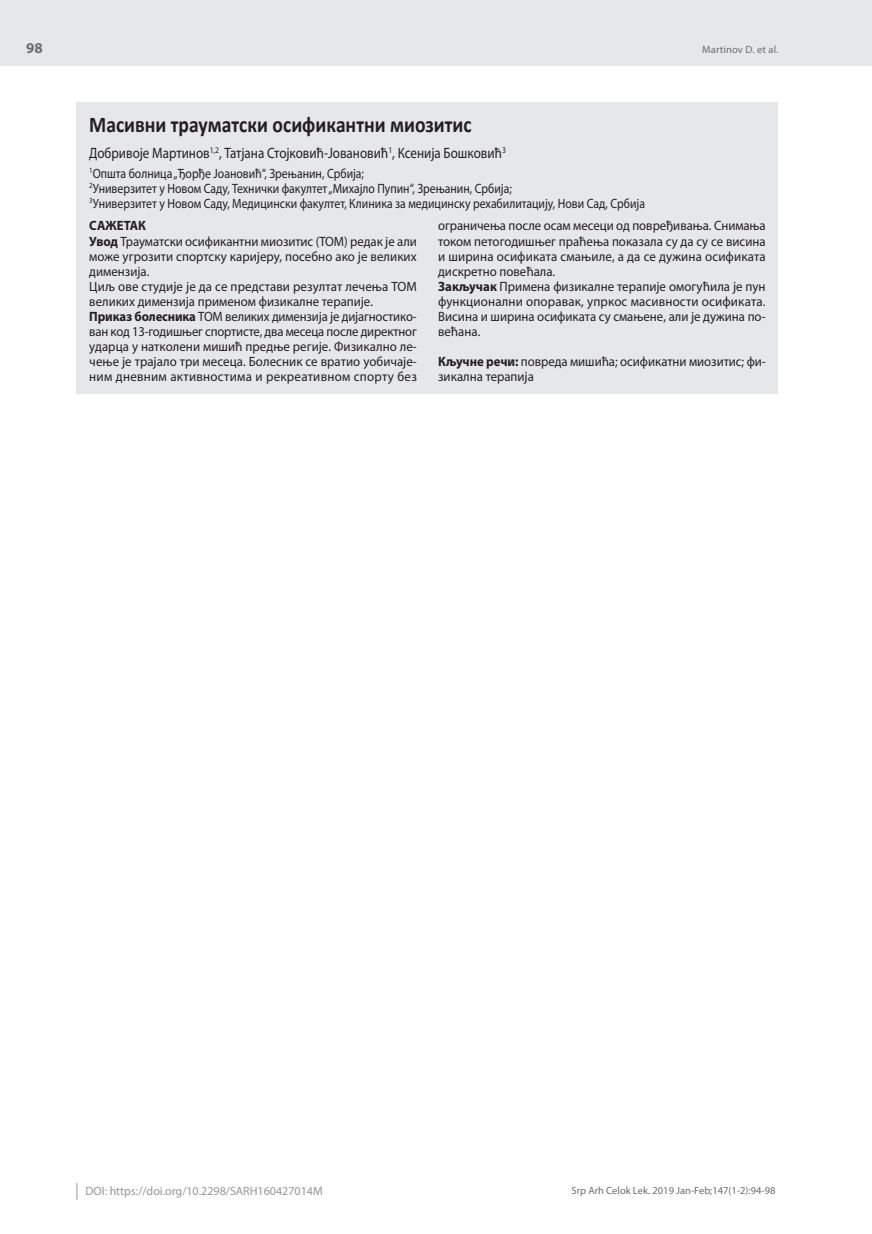
<style>
.page{position:relative;width:872px;height:1234px;background:#fff}
.page>*{position:absolute;margin:0;border:0;box-sizing:border-box;transform-origin:0 0}
.t1{font:700 22.5px "Calibri";color:#231f20;scale:.87 1}
.t2{font:15px "Myriad Pro";color:#231f20;scale:.87 1}
.t3{font:700 15px "Myriad Pro";color:#6c6d70}
.t4{font:13.5px/15px "Myriad Pro";color:#231f20;scale:.95 1}
.t5{font:13.5px/15px "Myriad Pro";color:#231f20;scale:.87 1}
.t6{font:12px "Myriad Pro";color:#939598}
.t7{font:10.5px "Myriad Pro";color:#6c6d70}
.s1{font-weight:700}
</style>
<div class="page">
<div style="left:0;top:0;width:872px;height:66px;background:#e6e7e9"></div>
<svg style="left:77px;top:1183px;width:1px;height:16px"></svg>
<div style="left:77px;top:102px;width:701px;height:292px;background:#e6e7e9"></div>
<p class="t3" style="left:26px;top:38px;width:18px">98</p>
<h1 class="t1" style="left:89px;top:108px;width:441px">Масивни трауматски осификантни миозитис</h1>
<p class="t2" style="left:89px;top:144px;width:480px">Добривоје Мартинов<sup>1,2</sup>, Татјана Стојковић-Јовановић<sup>1</sup>, Ксенија Бошковић<sup>3</sup></p>
<p class="t5" style="left:89px;top:165px;width:640px"><sup>1</sup>Општа болница „Ђорђе Јоановић“, Зрењанин, Србија;<br><sup>2</sup>Универзитет у Новом Саду, Технички факултет „Михајло Пупин“, Зрењанин, Србија;<br><sup>3</sup>Универзитет у Новом Саду, Медицински факултет, Клиника за медицинску рехабилитацију, Нови Сад, Србија</p>
<p class="t7" style="left:702px;top:43px;width:78px">Martinov D. et al.</p>
<p class="t4" style="left:89px;top:218px;width:346px"><span class="s1">САЖЕТАК<br>Увод</span> Трауматски осификантни миозитис (ТОМ) редак је али може угрозити спортску каријеру, посебно ако је великих димензија.<br>Циљ ове студије је да се представи резултат лечења ТОМ великих димензија применом физикалне терапије.<br><span class="s1">Приказ болесника</span> ТОМ великих димензија је дијагностико&shy;ван код 13-годишњег спортисте, два месеца после директног ударца у натколени мишић предње регије. Физикално ле&shy;чење је трајало три месеца. Болесник се вратио уобичаје&shy;ним дневним активностима и рекреативном спорту без</p>
<p class="t4" style="left:438px;top:218px;width:346px">ограничења после осам месеци од повређивања. Снимања током петогодишњег праћења показала су да су се висина и ширина осификата смањиле, а да се дужина осификата дискретно повећала.<br><span class="s1">Закључак</span> Примена физикалне терапије омогућила је пун функционални опоравак, упркос масивности осификата.<br>Висина и ширина осификата су смањене, али је дужина по&shy;већана.</p>
<p class="t4" style="left:438px;top:353px;width:346px"><span class="s1">Кључне речи:</span> повреда мишића; осификатни миозитис; фи&shy;зикална терапија</p>
<p class="t6" style="left:86px;top:1183px;width:239px">DOI: https://doi.org/10.2298/SARH160427014M</p>
<p class="t7" style="left:571px;top:1184px;width:205px">Srp Arh Celok Lek. 2019 Jan-Feb;147(1-2):94-98</p>
</div>
